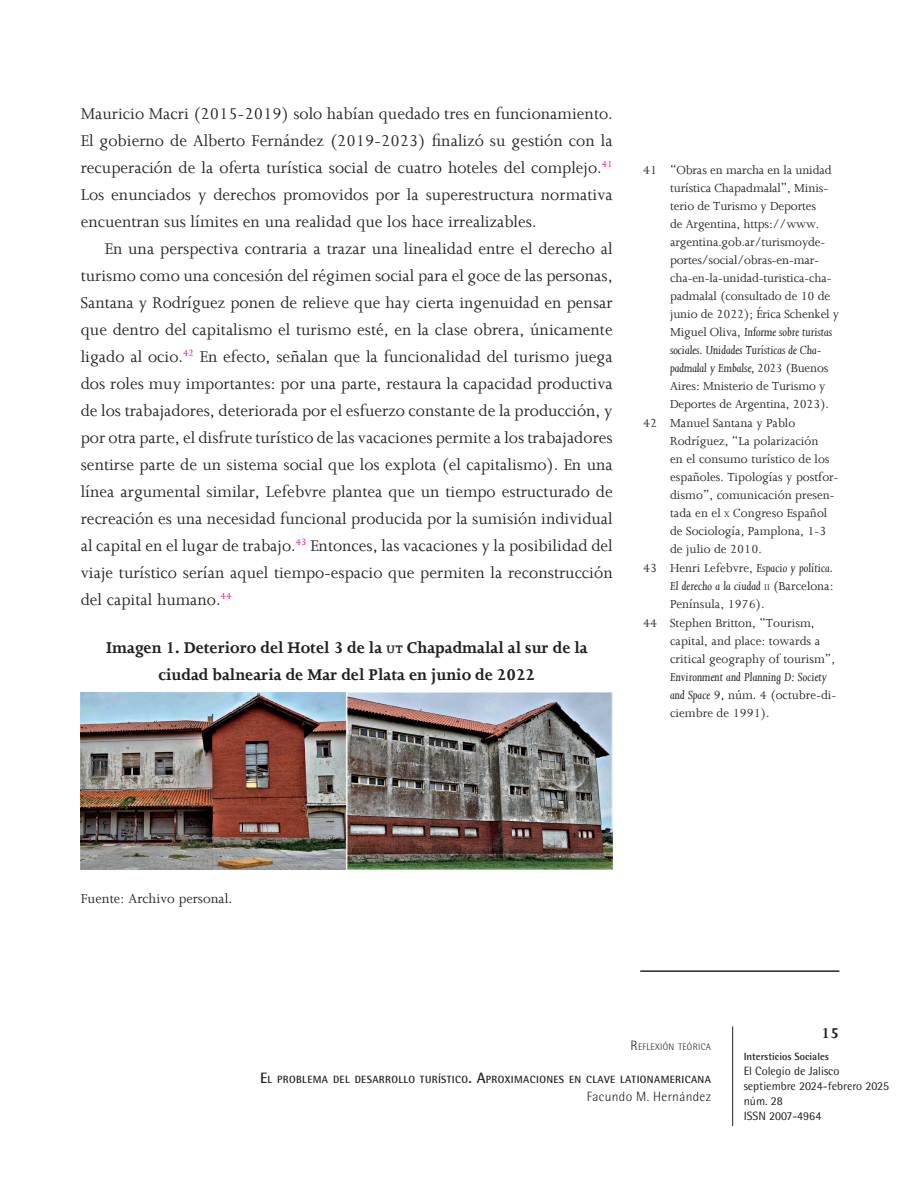
<style>
.page{position:relative;width:918px;height:1188px;background:#fff}
.page>*{position:absolute;margin:0;border:0;box-sizing:border-box;transform-origin:0 0}
.t1{font:18px/27px "Joanna";color:#231f20;text-align:justify}
.t2{font:700 18px/27px "Joanna";color:#231f20;text-align:center}
.t3{font:700 16.5px "Joanna";color:#231f20}
.t4{font:15px "Joanna";color:#231f20}
.t5{font:13.5px "Joanna";color:#231f20}
.t6{font:italic 13.5px/18px "Joanna";letter-spacing:-.01em;color:#231f20}
.t7{font:300 13.5px "Rotis Semi Sans Std";letter-spacing:.025em;color:#231f20}
.t8{font:12px/15px "Rotis Semi Sans Std";color:#231f20}
.t9{font:700 10.5px "Rotis Semi Sans Std";letter-spacing:.035em;color:#231f20}
.t10{font:700 10.5px "Rotis Semi Sans Std";color:#231f20}
.t11{font:300 9.45px "Rotis Semi Sans Std";letter-spacing:.035em;color:#231f20}
.s1{font-size:12.6px}
.s2{font-style:normal}
.s3{font-size:9.45px}
.s4{font-style:normal;font-size:9.45px}
.s5{font-size:13.5px}
.s6{font-size:15px}
</style>
<div class="page">
<hr style="left:732px;top:1026px;width:1px;height:100px;background:#231f20">
<hr style="left:640px;top:971px;width:199px;height:1px;background:#231f20">
<img style="left:81px;top:692px;width:532px;height:178px">
<p class="t1" style="left:81px;top:99px;width:533px">Mauricio Macri (2015-2019) solo habían quedado tres en funcionamiento.<br>El gobierno de Alberto Fernández (2019-2023) finalizó su gestión con la recuperación de la oferta turística social de cuatro hoteles del complejo.<sup>41<br></sup>Los enunciados y derechos promovidos por la superestructura normativa encuentran sus límites en una realidad que los hace irrealizables.</p>
<p class="t1" style="left:81px;top:234px;width:533px;text-indent:24px">En una perspectiva contraria a trazar una linealidad entre el derecho al turismo como una concesión del régimen social para el goce de las personas, Santana y Rodríguez ponen de relieve que hay cierta ingenuidad en pensar que dentro del capitalismo el turismo esté, en la clase obrera, únicamente ligado al ocio.<sup>42</sup> En efecto, señalan que la funcionalidad del turismo juega dos roles muy importantes: por una parte, restaura la capacidad productiva de los trabajadores, deteriorada por el esfuerzo constante de la producción, y por otra parte, el disfrute turístico de las vacaciones permite a los trabajadores sentirse parte de un sistema social que los explota (el capitalismo). En una línea argumental similar, Lefebvre plantea que un tiempo estructurado de recreación es una necesidad funcional producida por la sumisión individual al capital en el lugar de trabajo.<sup>43</sup> Entonces, las vacaciones y la posibilidad del viaje turístico serían aquel tiempo-espacio que permiten la reconstrucción del capital humano.<sup>44</sup></p>
<p class="t2" style="left:106px;top:633px;width:483px">Imagen 1. Deterioro del Hotel 3 de la <span class="s1">ut</span> Chapadmalal al sur de la ciudad balnearia de Mar del Plata en junio de 2022</p>
<p class="t5" style="left:643px;top:161px;width:190px">41 “Obras en marcha en la unidad</p>
<p class="t5" style="left:670px;top:179px;width:160px">turística Chapadmalal”, Minis-</p>
<p class="t5" style="left:670px;top:197px;width:148px">terio de Turismo y Deportes</p>
<p class="t5" style="left:670px;top:215px;width:151px">de Argentina, https://www.</p>
<p class="t5" style="left:670px;top:233px;width:157px">argentina.gob.ar/turismoyde-</p>
<p class="t5" style="left:670px;top:251px;width:151px">portes/social/obras-en-mar-</p>
<p class="t5" style="left:670px;top:269px;width:163px">cha-en-la-unidad-turistica-cha-</p>
<p class="t5" style="left:670px;top:287px;width:162px">padmalal (consultado de 10 de</p>
<p class="t5" style="left:670px;top:305px;width:171px">junio de 2022); Érica Schenkel y</p>
<p class="t6" style="left:670px;top:322px;width:164px"><span class="s2">Miguel Oliva,</span> Informe sobre turistas</p>
<p class="t6" style="left:670px;top:340px;width:153px">sociales. Unidades Turísticas de Cha-</p>
<p class="t6" style="left:670px;top:358px;width:160px">padmalal y Embalse, 2023 <span class="s2">(Buenos</span></p>
<p class="t5" style="left:670px;top:377px;width:157px">Aires: Mnisterio de Turismo y</p>
<p class="t5" style="left:670px;top:395px;width:160px">Deportes de Argentina, 2023).</p>
<p class="t5" style="left:643px;top:414px;width:154px">42 Manuel Santana y Pablo</p>
<p class="t5" style="left:670px;top:432px;width:150px">Rodríguez, “La polarización</p>
<p class="t5" style="left:670px;top:450px;width:161px">en el consumo turístico de los</p>
<p class="t5" style="left:670px;top:468px;width:170px">españoles. Tipologías y postfor-</p>
<p class="t5" style="left:670px;top:486px;width:166px">dismo”, comunicación presen-</p>
<p class="t5" style="left:670px;top:504px;width:159px">tada en el <span class="s3">x</span> Congreso Español</p>
<p class="t5" style="left:670px;top:522px;width:158px">de Sociología, Pamplona, 1-3</p>
<p class="t5" style="left:670px;top:540px;width:93px">de julio de 2010.</p>
<p class="t6" style="left:643px;top:558px;width:192px"><span class="s2">43 Henri Lefebvre,</span> Espacio y política.</p>
<p class="t6" style="left:670px;top:576px;width:165px">El derecho a la ciudad <span class="s4">ii</span> <span class="s2">(Barcelona:</span></p>
<p class="t5" style="left:670px;top:596px;width:96px">Península, 1976).</p>
<p class="t5" style="left:643px;top:615px;width:173px">44 Stephen Britton, “Tourism,</p>
<p class="t5" style="left:670px;top:633px;width:152px">capital, and place: towards a</p>
<p class="t5" style="left:670px;top:651px;width:167px">critical geography of tourism”,</p>
<p class="t6" style="left:670px;top:668px;width:168px">Environment and Planning D: Society and Space <span class="s2">9, núm. 4 (octubre-di&shy;ciembre de 1991).</span></p>
<p class="t4" style="left:81px;top:890px;width:153px">Fuente: Archivo personal.</p>
<p class="t3" style="left:821px;top:1023px;width:19px">15</p>
<p class="t11" style="left:631px;top:1042px;width:82px"><span class="s5">R</span>EFLEXIÓN TEÓRICA</p>
<p class="t9" style="left:260px;top:1073px;width:452px"><span class="s6">E</span>L PROBLEMA DEL DESARROLLO TURÍSTICO<span class="s6">. A</span>PROXIMACIONES EN CLAVE LATIONAMERICANA</p>
<p class="t7" style="left:587px;top:1089px;width:126px">Facundo M. Hernández</p>
<p class="t10" style="left:744px;top:1050px;width:87px">Intersticios Sociales</p>
<p class="t8" style="left:744px;top:1063px;width:147px">El Colegio de Jalisco septiembre 2024-febrero 2025 núm. 28<br>ISSN 2007-4964</p>
</div>
